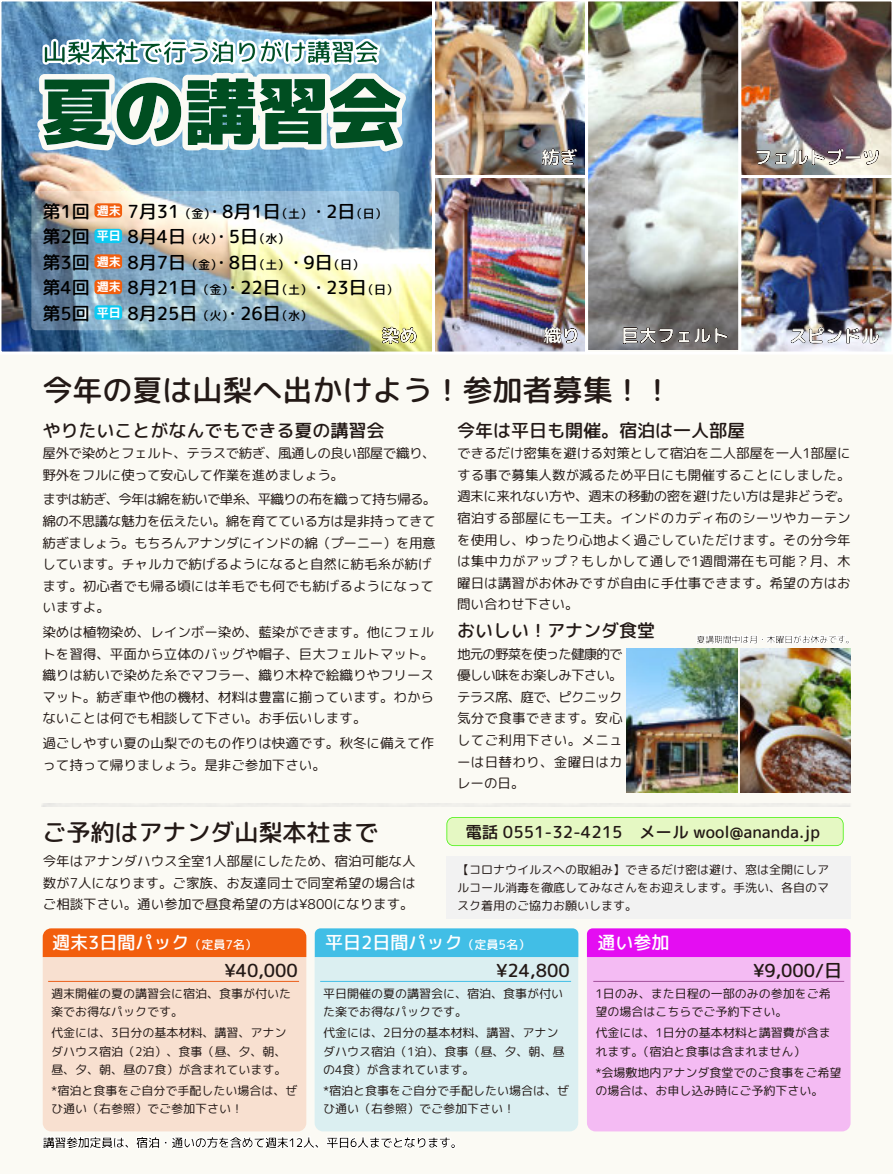
<style>
.page{position:relative;width:893px;height:1174px;background:#fbfaf4}
.page>*{position:absolute;margin:0;border:0;box-sizing:border-box;transform-origin:0 0}
.t1{font:900 72px "Mplus 1 p";color:#004e21}
.t2{font:500 30px "Rounded Mplus 1 c";color:#231916}
.t3{font:500 24px "Rounded Mplus 1 c";color:#231916}
.t4{font:500 24px "Rounded Mplus 1 c";color:#004e21}
.t5{font:500 18px "Rounded Mplus 1 c";color:#000}
.t6{font:500 18px "Rounded Mplus 1 c";color:#231916}
.t7{font:500 18px "Rounded Mplus 1 c";color:#fff}
.t8{font:700 18px "Rounded Mplus 1 c";color:#fbfaf4}
.t9{font:500 16.5px "Rounded Mplus 1 c";color:#231916}
.t10{font:13.5px/21.6px "Rounded Mplus 1 c";color:#231916;text-align:justify}
.t11{font:13.5px/21.6px "Rounded Mplus 1 c";letter-spacing:-.03em;color:#231916}
.t12{font:12px/18px "Rounded Mplus 1 c";color:#231916}
.t13{font:500 12px "Mplus 1 p";letter-spacing:-.025em;color:#050201}
.t14{font:700 12px/25.5px "Rounded Mplus 1 c";color:#fff;text-align:justify}
.t15{font:9px "Mplus 1 p";letter-spacing:-.025em;color:#050201}
.s1{font-size:12px}
</style>
<div class="page">
<img style="left:436px;top:179px;width:148px;height:171px">
<div style="left:432px;top:175px;width:156px;height:179px;border:3px solid #fff"></div>
<img style="left:585px;top:0;width:153px;height:354px">
<img style="left:0;top:0;width:435px;height:354px">
<div style="left:31px;top:191px;width:368px;height:139px;background:#fff;border-radius:4px;opacity:.29"></div>
<div style="left:446px;top:856px;width:405px;height:62px;background:#f2f2f2"></div>
<img style="left:432px;top:0;width:156px;height:178px">
<img style="left:738px;top:0;width:155px;height:354px">
<svg style="left:544px;top:327px;width:33px;height:17px"></svg>
<svg style="left:382px;top:327px;width:35px;height:17px"></svg>
<svg style="left:623px;top:327px;width:104px;height:17px;background:#6b6868"></svg>
<div style="left:587px;top:957px;width:264px;height:174px;background:#f4bbf3"></div>
<div style="left:587px;top:928px;width:264px;height:29px;background:#e40df2"></div>
<hr style="left:593px;top:981px;width:251px;height:1px;background:#a24f9a">
<div style="left:315px;top:957px;width:263px;height:174px;background:#dbeff1"></div>
<div style="left:315px;top:928px;width:263px;height:29px;background:#41bee6"></div>
<hr style="left:320px;top:981px;width:251px;height:1px;background:#41bee6">
<div style="left:43px;top:957px;width:263px;height:174px;background:#f8e0d0"></div>
<div style="left:43px;top:928px;width:263px;height:29px;background:#f25e0d"></div>
<hr style="left:48px;top:981px;width:251px;height:1px;background:#eb5e19">
<svg style="left:446px;top:817px;width:398px;height:29px;background:#dcf7b9"></svg>
<svg style="left:42px;top:38px;width:338px;height:27px"></svg>
<svg style="left:37px;top:73px;width:370px;height:79px"></svg>
<img style="left:740px;top:648px;width:111px;height:145px">
<img style="left:627px;top:648px;width:110px;height:145px">
<div style="left:94px;top:229px;width:28px;height:14px;background:#0dcaf2;border-radius:4px"></div>
<div style="left:94px;top:203px;width:28px;height:14px;background:#f25e0d;border-radius:4px"></div>
<div style="left:94px;top:254px;width:28px;height:14px;background:#f25e0d;border-radius:4px"></div>
<div style="left:94px;top:280px;width:28px;height:14px;background:#f25e0d;border-radius:4px"></div>
<div style="left:94px;top:305px;width:28px;height:14px;background:#0dcaf2;border-radius:4px"></div>
<svg style="left:54px;top:1137px;width:238px;height:12px"></svg>
<svg style="left:328px;top:1138px;width:120px;height:11px"></svg>
<svg style="left:696px;top:635px;width:141px;height:9px"></svg>
<h3 class="t4" style="left:43px;top:40px;width:338px">山梨本社で行う泊りがけ講習会</h3>
<h1 class="t1" style="left:41px;top:75px;width:362px">夏の講習会</h1>
<h3 class="t5" style="left:42px;top:202px;width:49px">第1回</h3>
<h3 class="t5" style="left:127px;top:202px;width:261px">7月31<span class="s1">（金）</span>・8月1日<span class="s1">（土）</span>・2日<span class="s1">（日）</span></h3>
<h3 class="t5" style="left:42px;top:227px;width:49px">第2回</h3>
<h3 class="t5" style="left:127px;top:227px;width:164px">8月4日<span class="s1">（火）</span>・5日<span class="s1">（水）</span></h3>
<h3 class="t5" style="left:42px;top:253px;width:49px">第3回</h3>
<h3 class="t5" style="left:127px;top:253px;width:238px">8月7日<span class="s1">（金）</span>・8日<span class="s1">（土）</span>・9日<span class="s1">（日）</span></h3>
<h3 class="t5" style="left:42px;top:278px;width:49px">第4回</h3>
<h3 class="t5" style="left:127px;top:278px;width:272px">8月21日<span class="s1">（金）</span>・22日<span class="s1">（土）</span>・23日<span class="s1">（日）</span></h3>
<h3 class="t5" style="left:42px;top:304px;width:49px">第5回</h3>
<h3 class="t5" style="left:127px;top:304px;width:186px">8月25日<span class="s1">（火）</span>・26日<span class="s1">（水）</span></h3>
<p class="t14" style="left:97px;top:197px;width:26px">週末</p>
<p class="t14" style="left:97px;top:248px;width:26px">週末週末平日</p>
<p class="t14" style="left:97px;top:223px;width:26px">平日</p>
<h3 class="t8" style="left:542px;top:148px;width:38px">紡ぎ</h3>
<h3 class="t8" style="left:754px;top:148px;width:128px">フェルトブーツ</h3>
<h3 class="t8" style="left:381px;top:326px;width:38px">染め</h3>
<h3 class="t8" style="left:544px;top:326px;width:38px">織り</h3>
<h3 class="t8" style="left:621px;top:326px;width:110px">巨大フェルト</h3>
<h3 class="t8" style="left:789px;top:327px;width:92px">スピンドル</h3>
<h2 class="t2" style="left:42px;top:375px;width:632px">今年の夏は山梨へ出かけよう！参加者募集！！</h2>
<h3 class="t6" style="left:42px;top:421px;width:344px">やりたいことがなんでもできる夏の講習会</h3>
<p class="t11" style="left:42px;top:442px;width:395px">屋外で染めとフェルト、テラスで紡ぎ、風通しの良い部屋で織り、野外をフルに使って安心して作業を進めましょう。</p>
<p class="t11" style="left:42px;top:489px;width:395px">まずは紡ぎ、今年は綿を紡いで単糸、平織りの布を織って持ち帰る。綿の不思議な魅力を伝えたい。綿を育てている方は是非持ってきて紡ぎましょう。もちろんアナンダにインドの綿（プーニー）を用意しています。チャルカで紡げるようになると自然に紡毛糸が紡げます。初心者でも帰る頃には羊毛でも何でも紡げるようになっていますよ。</p>
<p class="t10" style="left:42px;top:621px;width:393px">染めは植物染め、レインボー染め、藍染ができます。他にフェルトを習得、平面から立体のバッグや帽子、巨大フェルトマット。織りは紡いで染めた糸でマフラー、織り木枠で絵織りやフリースマット。紡ぎ車や他の機材、材料は豊富に揃っています。わからないことは何でも相談して下さい。お手伝いします。</p>
<p class="t10" style="left:42px;top:732px;width:393px">過ごしやすい夏の山梨でのもの作りは快適です。秋冬に備えて作って持って帰りましょう。是非ご参加下さい。</p>
<h3 class="t3" style="left:42px;top:820px;width:338px">ご予約はアナンダ山梨本社まで</h3>
<p class="t10" style="left:43px;top:850px;width:374px">今年はアナンダハウス全室1人部屋にしたため、宿泊可能な人数が7人になります。ご家族、お友達同士で同室希望の場合はご相談下さい。通い参加で昼食希望の方は¥800になります。</p>
<h3 class="t6" style="left:457px;top:421px;width:290px">今年は平日も開催。宿泊は一人部屋</h3>
<p class="t10" style="left:457px;top:442px;width:395px">できるだけ密集を避ける対策として宿泊を二人部屋を一人1部屋にする事で募集人数が減るため平日にも開催することにしました。週末に来れない方や、週末の移動の密を避けたい方は是非どうぞ。宿泊する部屋にも一工夫。インドのカディ布のシーツやカーテンを使用し、ゆったり心地よく過ごしていただけます。その分今年は集中力がアップ？もしかして通しで1週間滞在も可能？月、木曜日は講習がお休みですが自由に手仕事できます。希望の方はお問い合わせ下さい。</p>
<h3 class="t6" style="left:457px;top:621px;width:200px">おいしい！アナンダ食堂</h3>
<p class="t10" style="left:457px;top:643px;width:167px">地元の野菜を使った健康的で優しい味をお楽しみ下さい。テラス席、庭で、ピクニック気分で食事できます。安心してご利用下さい。メニューは日替わり、金曜日はカレーの日。</p>
<p class="t15" style="left:696px;top:635px;width:160px">夏講期間中は月・木曜日がお休みです。</p>
<p class="t9" style="left:465px;top:823px;width:356px">電話 0551-32-4215 メール wool@ananda.jp</p>
<p class="t12" style="left:457px;top:860px;width:374px;text-align:justify">【コロナウイルスへの取組み】できるだけ密は避け、窓は全開にしアルコール消毒を徹底してみなさんをお迎えします。手洗い、各自のマスク着用のご協力お願いします。</p>
<h3 class="t7" style="left:52px;top:934px;width:206px">週末3日間パック<span class="s1">（定員7名）</span></h3>
<h3 class="t7" style="left:325px;top:934px;width:206px">平日2日間パック<span class="s1">（定員5名）</span></h3>
<h3 class="t7" style="left:597px;top:934px;width:74px">通い参加</h3>
<h3 class="t6" style="left:224px;top:962px;width:75px">¥40,000</h3>
<p class="t12" style="left:51px;top:985px;width:242px">週末開催の夏の講習会に宿泊、食事が付いた楽でお得なパックです。</p>
<p class="t12" style="left:51px;top:1024px;width:237px;text-align:justify">代金には、3日分の基本材料、講習、アナンダハウス宿泊（2泊）、食事（昼、夕、朝、昼、夕、朝、昼の7食）が含まれています。</p>
<p class="t12" style="left:51px;top:1081px;width:248px">*宿泊と食事をご自分で手配したい場合は、ぜひ通い（右参照）でご参加下さい！</p>
<h3 class="t6" style="left:496px;top:962px;width:75px">¥24,800</h3>
<p class="t12" style="left:323px;top:985px;width:242px">平日開催の夏の講習会に、宿泊、食事が付いた楽でお得なパックです。</p>
<p class="t12" style="left:323px;top:1024px;width:243px">代金には、2日分の基本材料、講習、アナンダハウス宿泊（1泊）、食事（昼、夕、朝、昼の4食）が含まれています。</p>
<p class="t12" style="left:323px;top:1081px;width:248px">*宿泊と食事をご自分で手配したい場合は、ぜひ通い（右参照）でご参加下さい！</p>
<h3 class="t6" style="left:753px;top:962px;width:90px">¥9,000/日</h3>
<p class="t12" style="left:595px;top:985px;width:237px">1日のみ、また日程の一部のみの参加をご希望の場合はこちらでご予約下さい。</p>
<p class="t12" style="left:595px;top:1024px;width:237px">代金には、1日分の基本材料と講習費が含まれます。（宿泊と食事は含まれません）</p>
<p class="t12" style="left:595px;top:1063px;width:248px">*会場敷地内アナンダ食堂でのご食事をご希望の場合は、お申し込み時にご予約下さい。</p>
<p class="t13" style="left:43px;top:1136px;width:421px">講習参加定員は、宿泊・通いの方を含めて週末12人、平日6人までとなります。</p>
</div>
